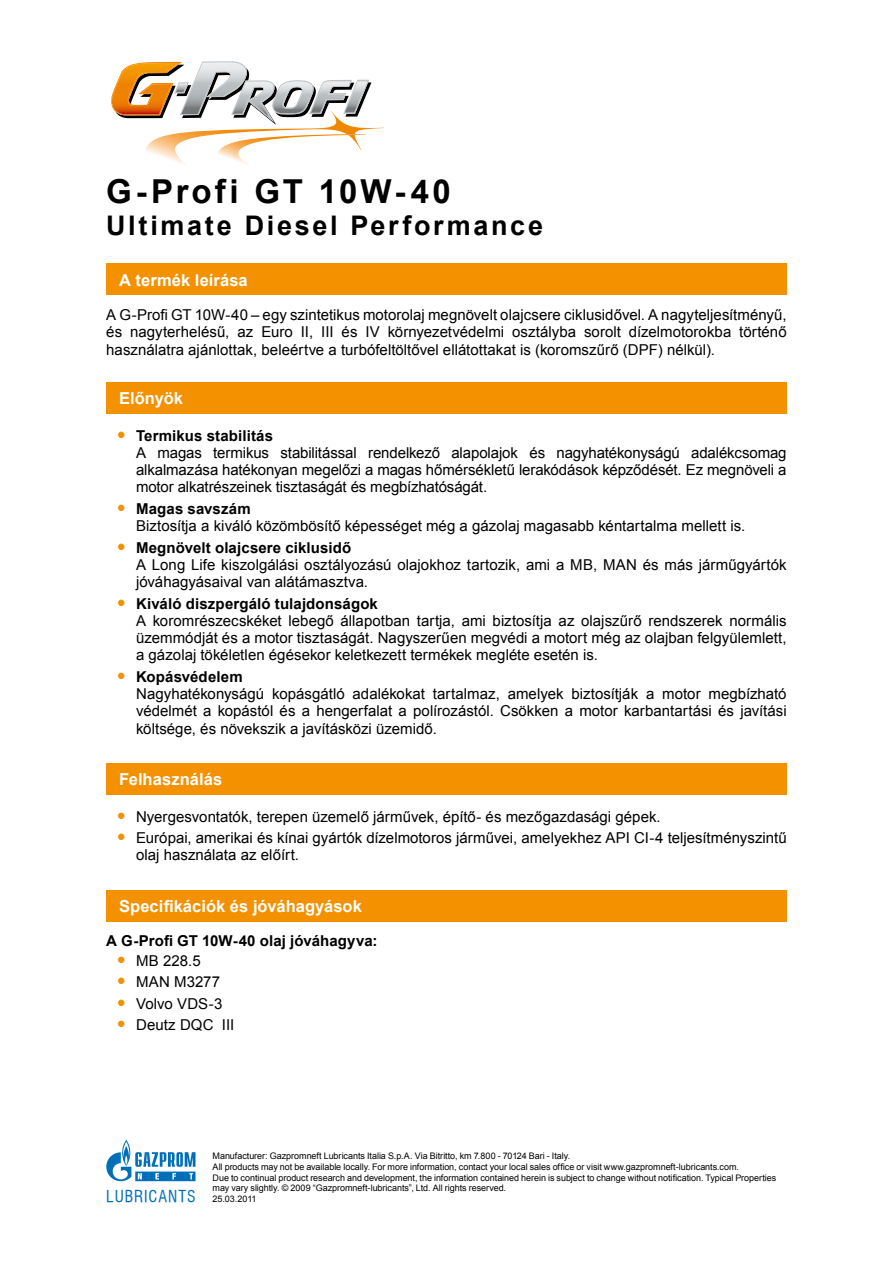
<style>
.page{position:relative;width:893px;height:1263px;background:#fff}
.page>*{position:absolute;margin:0;border:0;box-sizing:border-box;transform-origin:0 0}
.t1{font:700 33px "Arial";letter-spacing:.09em;color:#000}
.t2{font:700 27px "Arial";letter-spacing:.1em;color:#000}
.t3{font:700 16.5px "Arial";letter-spacing:.005em;color:#fff}
.t4{font:15.9px "Swiss 721 Cn PFL";letter-spacing:.055em;color:#006fba}
.t5{font:15px/17.2px "Arial";color:#000}
.t6{font:700 15px "Arial";letter-spacing:.005em;color:#000}
.t7{font:9px/10.8px "Arial";letter-spacing:-.005em;color:#000}
.s1{font-size:25.5px;color:#f39100}
.s2{font-weight:700}
.s3{font-family:"Arial";font-size:9px;color:#000}
</style>
<div class="page">
<svg style="left:106px;top:1140px;width:89px;height:41px"></svg>
<svg style="left:111px;top:61px;width:273px;height:105px"></svg>
<img style="left:112px;top:63px;width:67px;height:51px">
<div style="left:106px;top:264px;width:681px;height:31px;background:#f39100"></div>
<div style="left:106px;top:382px;width:681px;height:31px;background:#f39100"></div>
<div style="left:106px;top:763px;width:681px;height:32px;background:#f39100"></div>
<div style="left:106px;top:890px;width:681px;height:31px;background:#f39100"></div>
<h1 class="t1" style="left:106px;top:169px;width:346px">G-Profi GT 10W-40</h1>
<h2 class="t2" style="left:106px;top:208px;width:438px">Ultimate Diesel Performance</h2>
<p class="t3" style="left:119px;top:269px;width:130px">A termék leírása</p>
<p class="t5" style="left:106px;top:306px;width:682px;text-align:justify">A G-Profi GT 10W-40 – egy szintetikus motorolaj megnövelt olajcsere ciklusidővel. A nagyteljesítményű, és nagyterhelésű, az Euro II, III és IV környezetvédelmi osztályba sorolt dízelmotorokba történő használatra ajánlottak, beleértve a turbófeltöltővel ellátottakat is (koromszűrő (DPF) nélkül).</p>
<p class="t3" style="left:119px;top:387px;width:65px">Előnyök</p>
<p class="t5" style="left:136px;top:427px;width:652px;text-indent:-19px"><span class="s1">•</span> <span class="s2">Termikus stabilitás<br></span>A magas termikus stabilitással rendelkező alapolajok és nagyhatékonyságú adalékcsomag alkalmazása hatékonyan megelőzi a magas hőmérsékletű lerakódások képződését. Ez megnöveli a motor alkatrészeinek tisztaságát és megbízhatóságát.</p>
<p class="t5" style="left:136px;top:500px;width:611px;text-indent:-19px"><span class="s1">•</span> <span class="s2">Magas savszám<br></span>Biztosítja a kiváló közömbösítő képességet még a gázolaj magasabb kéntartalma mellett is.</p>
<p class="t5" style="left:136px;top:539px;width:652px;text-indent:-19px"><span class="s1">•</span> <span class="s2">Megnövelt olajcsere ciklusidő<br></span>A Long Life kiszolgálási osztályozású olajokhoz tartozik, ami a MB, MAN és más járműgyártók jóváhagyásaival van alátámasztva.</p>
<p class="t5" style="left:136px;top:595px;width:652px;text-indent:-19px"><span class="s1">•</span> <span class="s2">Kiváló diszpergáló tulajdonságok<br></span>A koromrészecskéket lebegő állapotban tartja, ami biztosítja az olajszűrő rendszerek normális üzemmódját és a motor tisztaságát. Nagyszerűen megvédi a motort még az olajban felgyülemlett, a gázolaj tökéletlen égésekor keletkezett termékek megléte esetén is.</p>
<p class="t5" style="left:136px;top:668px;width:652px;text-indent:-19px"><span class="s1">•</span> <span class="s2">Kopásvédelem<br></span>Nagyhatékonyságú kopásgátló adalékokat tartalmaz, amelyek biztosítják a motor megbízható védelmét a kopástól és a hengerfalat a polírozástól. Csökken a motor karbantartási és javítási költsége, és növekszik a javításközi üzemidő.</p>
<p class="t3" style="left:119px;top:769px;width:105px">Felhasználás</p>
<p class="t5" style="left:117px;top:808px;width:545px"><span class="s1">•</span> Nyergesvontatók, terepen üzemelő járművek, építő- és mezőgazdasági gépek.</p>
<p class="t5" style="left:136px;top:829px;width:652px;text-indent:-19px"><span class="s1">•</span> Európai, amerikai és kínai gyártók dízelmotoros járművei, amelyekhez API CI-4 teljesítményszintű olaj használata az előírt.</p>
<p class="t3" style="left:119px;top:895px;width:244px">Specifikációk és jóváhagyások</p>
<p class="t6" style="left:106px;top:931px;width:273px">A G-Profi GT 10W-40 olaj jóváhagyva:</p>
<p class="t5" style="left:117px;top:952px;width:86px"><span class="s1">•</span> MB 228.5</p>
<p class="t5" style="left:117px;top:973px;width:105px"><span class="s1">•</span> MAN M3277</p>
<p class="t5" style="left:117px;top:995px;width:107px"><span class="s1">•</span> Volvo VDS-3</p>
<p class="t5" style="left:117px;top:1016px;width:119px"><span class="s1">•</span> Deutz DQC III</p>
<p class="t7" style="left:213px;top:1150px;width:565px">Мanufacturer: Gazpromneft Lubricants Italia S.p.A. Via Bitritto, km 7.800 - 70124 Bari - Italy.<br>All products may not be available locally. For more information, contact your local sales office or visit www.gazpromneft-lubricants.com.<br>Due to continual product research and development, the information contained herein is subject to change without notification. Typical Properties may vary slightly. © 2009 “Gazpromneft-lubricants”, Ltd. All rights reserved.</p>
<p class="t4" style="left:106px;top:1186px;width:152px">LUBRICANTS <span class="s3">25.03.2011</span></p>
</div>
